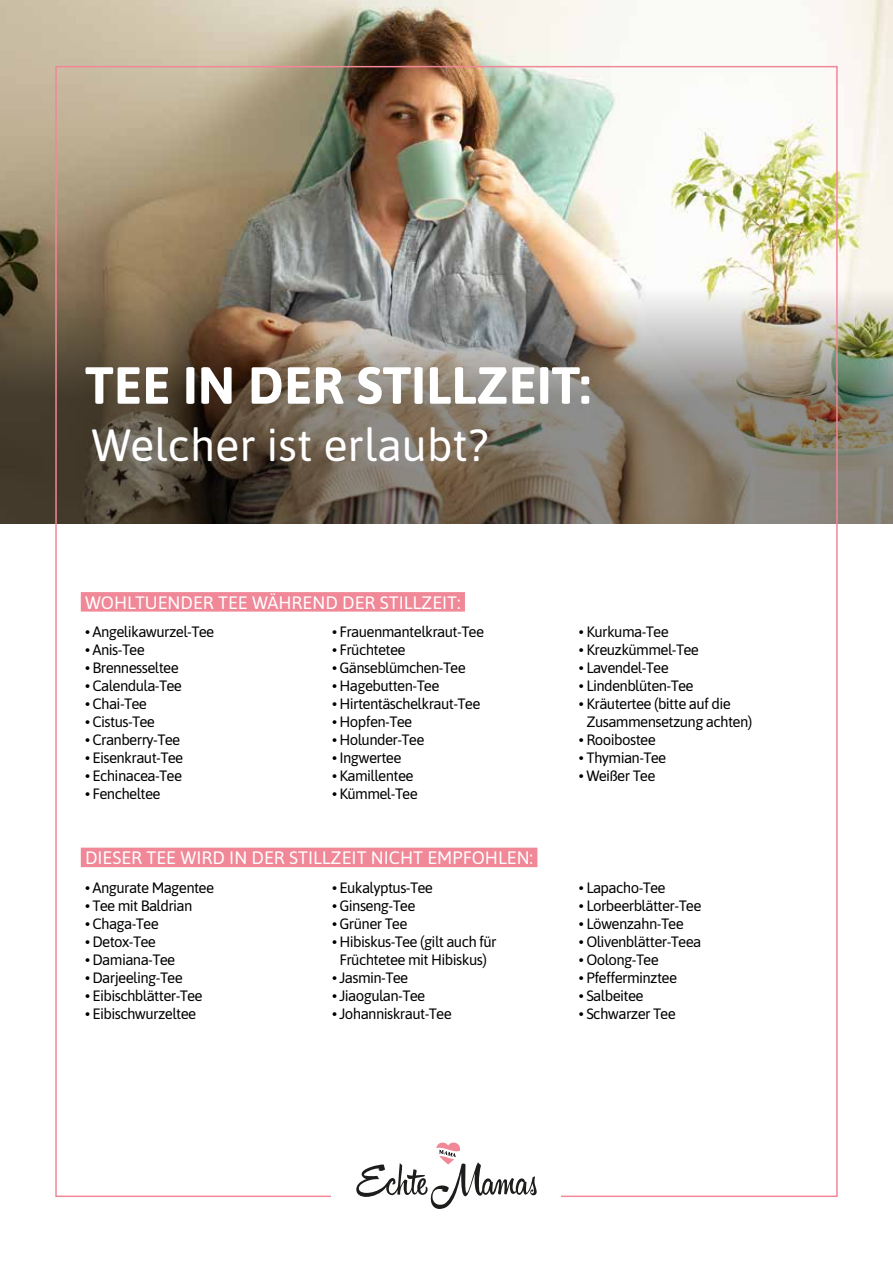
<style>
.page{position:relative;width:893px;height:1263px;background:#fff}
.page>*{position:absolute;margin:0;border:0;box-sizing:border-box;transform-origin:0 0}
.t1{font:700 52.05px "Asap";color:#fff}
.t2{font:45px "Asap";color:#fff}
.t3{font:18px "Asap";color:#fff}
.t4{font:15px/18px "Asap";letter-spacing:-.04em;color:#000}
</style>
<div class="page">
<img style="left:0;top:0;width:893px;height:255px">
<img style="left:0;top:255px;width:893px;height:268px">
<svg style="left:356px;top:1142px;width:181px;height:67px"></svg>
<div style="left:81px;top:592px;width:384px;height:20px;background:#f08898"></div>
<div style="left:81px;top:848px;width:456px;height:19px;background:#f08898"></div>
<h1 class="t1" style="left:85px;top:348px;width:507px">TEE IN DER STILLZEIT:</h1>
<h2 class="t2" style="left:91px;top:414px;width:398px">Welcher ist erlaubt?</h2>
<p class="t3" style="left:85px;top:590px;width:377px">WOHLTUENDER TEE WÄHREND DER STILLZEIT:</p>
<p class="t4" style="left:85px;top:622px;width:131px">• Angelikawurzel-Tee</p>
<p class="t4" style="left:85px;top:640px;width:61px">• Anis-Tee</p>
<p class="t4" style="left:85px;top:658px;width:95px">• Brennesseltee</p>
<p class="t4" style="left:85px;top:676px;width:98px">• Calendula-Tee</p>
<p class="t4" style="left:85px;top:694px;width:63px">• Chai-Tee</p>
<p class="t4" style="left:85px;top:712px;width:72px">• Cistus-Tee</p>
<p class="t4" style="left:85px;top:730px;width:97px">• Cranberry-Tee</p>
<p class="t4" style="left:85px;top:748px;width:100px">• Eisenkraut-Tee</p>
<p class="t4" style="left:85px;top:766px;width:99px">• Echinacea-Tee</p>
<p class="t4" style="left:85px;top:784px;width:77px">• Fencheltee</p>
<p class="t4" style="left:332px;top:622px;width:154px">• Frauenmantelkraut-Tee</p>
<p class="t4" style="left:332px;top:640px;width:75px">• Früchtetee</p>
<p class="t4" style="left:332px;top:658px;width:135px">• Gänseblümchen-Tee</p>
<p class="t4" style="left:332px;top:676px;width:109px">• Hagebutten-Tee</p>
<p class="t4" style="left:332px;top:694px;width:150px">• Hirtentäschelkraut-Tee</p>
<p class="t4" style="left:332px;top:712px;width:82px">• Hopfen-Tee</p>
<p class="t4" style="left:332px;top:730px;width:94px">• Holunder-Tee</p>
<p class="t4" style="left:332px;top:748px;width:71px">• Ingwertee</p>
<p class="t4" style="left:332px;top:766px;width:83px">• Kamillentee</p>
<p class="t4" style="left:332px;top:784px;width:87px">• Kümmel-Tee</p>
<p class="t3" style="left:85px;top:845px;width:450px">DIESER TEE WIRD IN DER STILLZEIT NICHT EMPFOHLEN:</p>
<p class="t4" style="left:85px;top:878px;width:131px">• Angurate Magentee</p>
<p class="t4" style="left:85px;top:896px;width:109px">• Tee mit Baldrian</p>
<p class="t4" style="left:85px;top:914px;width:75px">• Chaga-Tee</p>
<p class="t4" style="left:85px;top:932px;width:72px">• Detox-Tee</p>
<p class="t4" style="left:85px;top:950px;width:92px">• Damiana-Tee</p>
<p class="t4" style="left:85px;top:968px;width:99px">• Darjeeling-Tee</p>
<p class="t4" style="left:85px;top:986px;width:119px">• Eibischblätter-Tee</p>
<p class="t4" style="left:85px;top:1004px;width:113px">• Eibischwurzeltee</p>
<p class="t4" style="left:332px;top:878px;width:102px">• Eukalyptus-Tee</p>
<p class="t4" style="left:332px;top:896px;width:85px">• Ginseng-Tee</p>
<p class="t4" style="left:332px;top:914px;width:77px">• Grüner Tee</p>
<p class="t4" style="left:332px;top:932px;width:166px;text-align:center">• Hibiskus-Tee (gilt auch für<br>Früchtetee mit Hibiskus)</p>
<p class="t4" style="left:332px;top:968px;width:78px">• Jasmin-Tee</p>
<p class="t4" style="left:332px;top:986px;width:95px">• Jiaogulan-Tee</p>
<p class="t4" style="left:332px;top:1004px;width:121px">• Johanniskraut-Tee</p>
<p class="t4" style="left:579px;top:622px;width:91px">• Kurkuma-Tee</p>
<p class="t4" style="left:579px;top:640px;width:121px">• Kreuzkümmel-Tee</p>
<p class="t4" style="left:579px;top:658px;width:91px">• Lavendel-Tee</p>
<p class="t4" style="left:579px;top:676px;width:116px">• Lindenblüten-Tee</p>
<p class="t4" style="left:586px;top:694px;width:167px;text-indent:-7px">• Kräutertee (bitte auf die<br>Zusammensetzung achten)</p>
<p class="t4" style="left:579px;top:730px;width:78px">• Rooibostee</p>
<p class="t4" style="left:579px;top:748px;width:89px">• Thymian-Tee</p>
<p class="t4" style="left:579px;top:766px;width:78px">• Weißer Tee</p>
<p class="t4" style="left:579px;top:878px;width:88px">• Lapacho-Tee</p>
<p class="t4" style="left:579px;top:896px;width:124px">• Lorbeerblätter-Tee</p>
<p class="t4" style="left:579px;top:914px;width:106px">• Löwenzahn-Tee</p>
<p class="t4" style="left:579px;top:932px;width:124px">• Olivenblätter-Teea</p>
<p class="t4" style="left:579px;top:950px;width:81px">• Oolong-Tee</p>
<p class="t4" style="left:579px;top:968px;width:100px">• Pfefferminztee</p>
<p class="t4" style="left:579px;top:986px;width:66px">• Salbeitee</p>
<p class="t4" style="left:579px;top:1004px;width:98px">• Schwarzer Tee</p>
</div>
